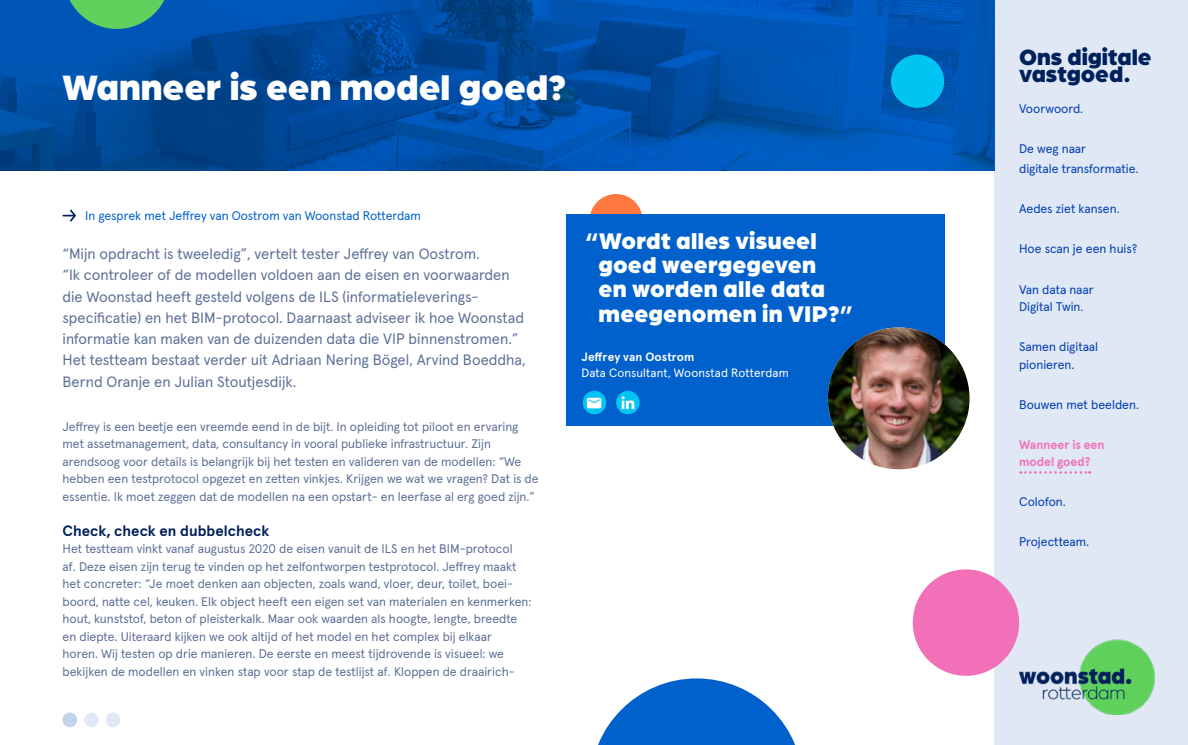
<style>
.page{position:relative;width:1188px;height:745px;background:#fff}
.page>*{position:absolute;margin:0;border:0;box-sizing:border-box;transform-origin:0 0}
.t1{font:900 37.5px "Arboria";color:#fff}
.t2{font:900 24.12px/24.1px "Arboria";letter-spacing:.01em;color:#fff}
.t3{font:900 23.62px/17.2px "Arboria";color:#00215b}
.t4{font:15px/21.2px "Apercu Pro";color:#5c7096}
.t5{font:700 15px "Apercu Pro";color:#00215b}
.t6{font:12.5px/17.5px "Apercu Pro";color:#5c7096}
.t7{font:12.5px/17.5px "Apercu Pro";color:#003cb0}
.t8{font:12.5px "Apercu Pro";letter-spacing:-.005em;color:#0061cd}
.t9{font:700 12.5px/17.5px "Apercu Pro";color:#f170b8}
.t10{font:12px "Apercu Pro";letter-spacing:.005em;color:#fff}
.t11{font:700 12px "Apercu Pro";letter-spacing:.01em;color:#fff}
</style>
<div class="page">
<div style="left:589px;top:194px;width:53px;height:53px;background:#ff7842;border-radius:50%"></div>
<div style="left:994px;top:0;width:194px;height:744px;background:#e0e8f6"></div>
<img style="left:1019px;top:639px;width:135px;height:75px">
<svg style="left:0;top:0;width:994px;height:170px;background:#004fa5"></svg>
<svg style="left:63px;top:209px;width:13px;height:12px"></svg>
<div style="left:912px;top:569px;width:107px;height:106px;background:#f170b8;border-radius:50%"></div>
<svg style="left:64px;top:0;width:106px;height:29px;background:#3da47d"></svg>
<div style="left:891px;top:55px;width:53px;height:53px;background:#00c5f2;border-radius:50%"></div>
<svg style="left:598px;top:678px;width:197px;height:66px"></svg>
<div style="left:566px;top:213px;width:378px;height:212px;background:#0061cd"></div>
<img style="left:582px;top:390px;width:24px;height:24px;border-radius:12px">
<img style="left:616px;top:390px;width:23px;height:24px;border-radius:12px">
<img style="left:828px;top:327px;width:141px;height:142px;border-radius:71px">
<div style="left:84px;top:712px;width:15px;height:14px;background:#e0e8f6;border-radius:50%"></div>
<div style="left:106px;top:712px;width:14px;height:14px;background:#e0e8f6;border-radius:50%"></div>
<div style="left:63px;top:712px;width:14px;height:14px;background:#c4d3ed;border-radius:50%"></div>
<svg style="left:1020px;top:471px;width:70px;height:2px"></svg>
<h1 class="t1" style="left:62px;top:60px;width:505px">Wanneer is een model goed?</h1>
<p class="t8" style="left:85px;top:206px;width:337px">In gesprek met Jeffrey van Oostrom van Woonstad Rotterdam</p>
<p class="t4" style="left:62px;top:242px;width:464px">“Mijn opdracht is tweeledig”, vertelt tester Jeffrey van Oostrom.<br>“Ik controleer of de modellen voldoen aan de eisen en voorwaarden die Woonstad heeft gesteld volgens de ILS (informatieleverings&shy;specificatie) en het BIM-protocol. Daarnaast adviseer ik hoe Woonstad informatie kan maken van de duizenden data die VIP binnenstromen.” Het testteam bestaat verder uit Adriaan Nering Bögel, Arvind Boeddha, Bernd Oranje en Julian Stoutjesdijk.</p>
<p class="t6" style="left:62px;top:416px;width:477px">Jeffrey is een beetje een vreemde eend in de bijt. In opleiding tot piloot en ervaring met assetmanagement, data, consultancy in vooral publieke infrastructuur. Zijn arendsoog voor details is belangrijk bij het testen en valideren van de modellen: “We hebben een testprotocol opgezet en zetten vinkjes. Krijgen we wat we vragen? Dat is de essentie. Ik moet zeggen dat de modellen na een opstart- en leerfase al erg goed zijn.”</p>
<p class="t5" style="left:62px;top:518px;width:208px">Check, check en dubbelcheck</p>
<p class="t6" style="left:62px;top:538px;width:470px">Het testteam vinkt vanaf augustus 2020 de eisen vanuit de ILS en het BIM-protocol<br>af. Deze eisen zijn terug te vinden op het zelfontworpen testprotocol. Jeffrey maakt het concreter: “Je moet denken aan objecten, zoals wand, vloer, deur, toilet, boei&shy;boord, natte cel, keuken. Elk object heeft een eigen set van materialen en kenmerken: hout, kunststof, beton of pleisterkalk. Maar ook waarden als hoogte, lengte, breedte en diepte. Uiteraard kijken we ook altijd of het model en het complex bij elkaar<br>horen. Wij testen op drie manieren. De eerste en meest tijdrovende is visueel: we bekijken de modellen en vinken stap voor stap de testlijst af. Kloppen de draairich-</p>
<h2 class="t2" style="left:598px;top:227px;width:256px;text-indent:-14px">“Wordt alles visueel goed weergegeven<br>en worden alle data meegenomen in VIP?”</h2>
<p class="t11" style="left:581px;top:347px;width:114px">Jeffrey van Oostrom</p>
<p class="t10" style="left:581px;top:363px;width:209px">Data Consultant, Woonstad Rotterdam</p>
<h3 class="t3" style="left:1019px;top:46px;width:134px">Ons digitale vastgoed.</h3>
<p class="t7" style="left:1019px;top:99px;width:66px">Voorwoord.</p>
<p class="t7" style="left:1019px;top:138px;width:121px;line-height:20px">De weg naar<br>digitale transformatie.</p>
<p class="t7" style="left:1019px;top:199px;width:102px">Aedes ziet kansen.</p>
<p class="t7" style="left:1019px;top:239px;width:120px">Hoe scan je een huis?</p>
<p class="t7" style="left:1019px;top:279px;width:76px">Van data naar<br>Digital Twin.</p>
<p class="t7" style="left:1019px;top:337px;width:81px">Samen digitaal pionieren.</p>
<p class="t7" style="left:1019px;top:394px;width:121px">Bouwen met beelden.</p>
<p class="t9" style="left:1019px;top:434px;width:87px">Wanneer is een model goed?</p>
<p class="t7" style="left:1019px;top:492px;width:48px">Colofon.</p>
<p class="t7" style="left:1019px;top:532px;width:72px">Projectteam.</p>
</div>
